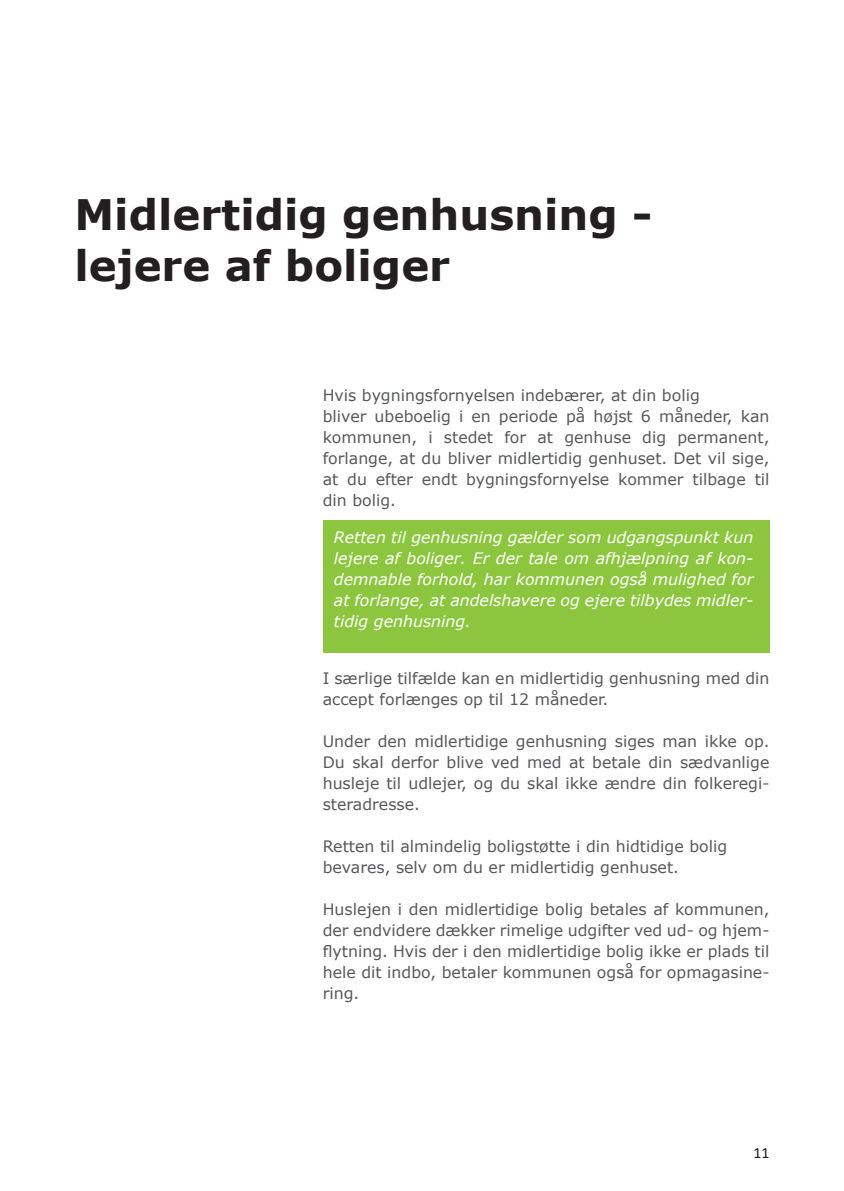
<style>
.page{position:relative;width:844px;height:1191px;background:#fff}
.page>*{position:absolute;margin:0;border:0;box-sizing:border-box;transform-origin:0 0}
.t1{font:700 42px/50.4px "Verdana";color:#231f20}
.t2{font:15.75px/21px "Verdana";color:#57585a}
.t3{font:italic 15.75px/21px "Verdana";color:#fff;text-align:justify}
.t4{font:15.75px "Calibri";color:#231f20}
</style>
<div class="page">
<div style="left:322px;top:520px;width:447px;height:132px;background:#8bc63e"></div>
<h1 class="t1" style="left:74px;top:192px;width:579px">Midlertidig genhusning - lejere af boliger</h1>
<p class="t2" style="left:322px;top:385px;width:448px">Hvis bygningsfornyelsen indebærer, at din bolig<br>bliver ubeboelig i en periode på højst 6 måneder, kan kommunen, i stedet for at genhuse dig permanent, forlange, at du bliver midlertidig genhuset. Det vil sige, at du efter endt bygningsfornyelse kommer tilbage til din bolig.</p>
<p class="t3" style="left:334px;top:526px;width:421px">Retten til genhusning gælder som udgangspunkt kun lejere af boliger. Er der tale om afhjælpning af kon&shy;demnable forhold, har kommunen også mulighed for at forlange, at andelshavere og ejere tilbydes midler&shy;tidig genhusning.</p>
<p class="t2" style="left:322px;top:668px;width:448px">I særlige tilfælde kan en midlertidig genhusning med din accept forlænges op til 12 måneder.</p>
<p class="t2" style="left:322px;top:731px;width:448px;text-align:justify">Under den midlertidige genhusning siges man ikke op.<br>Du skal derfor blive ved med at betale din sædvanlige husleje til udlejer, og du skal ikke ændre din folkeregi&shy;steradresse.</p>
<p class="t2" style="left:322px;top:836px;width:406px">Retten til almindelig boligstøtte i din hidtidige bolig bevares, selv om du er midlertidig genhuset.</p>
<p class="t2" style="left:322px;top:899px;width:448px;text-align:justify">Huslejen i den midlertidige bolig betales af kommunen, der endvidere dækker rimelige udgifter ved ud- og hjem&shy;flytning. Hvis der i den midlertidige bolig ikke er plads til hele dit indbo, betaler kommunen også for opmagasine&shy;ring.</p>
<p class="t4" style="left:753px;top:1143px;width:17px">11</p>
</div>
